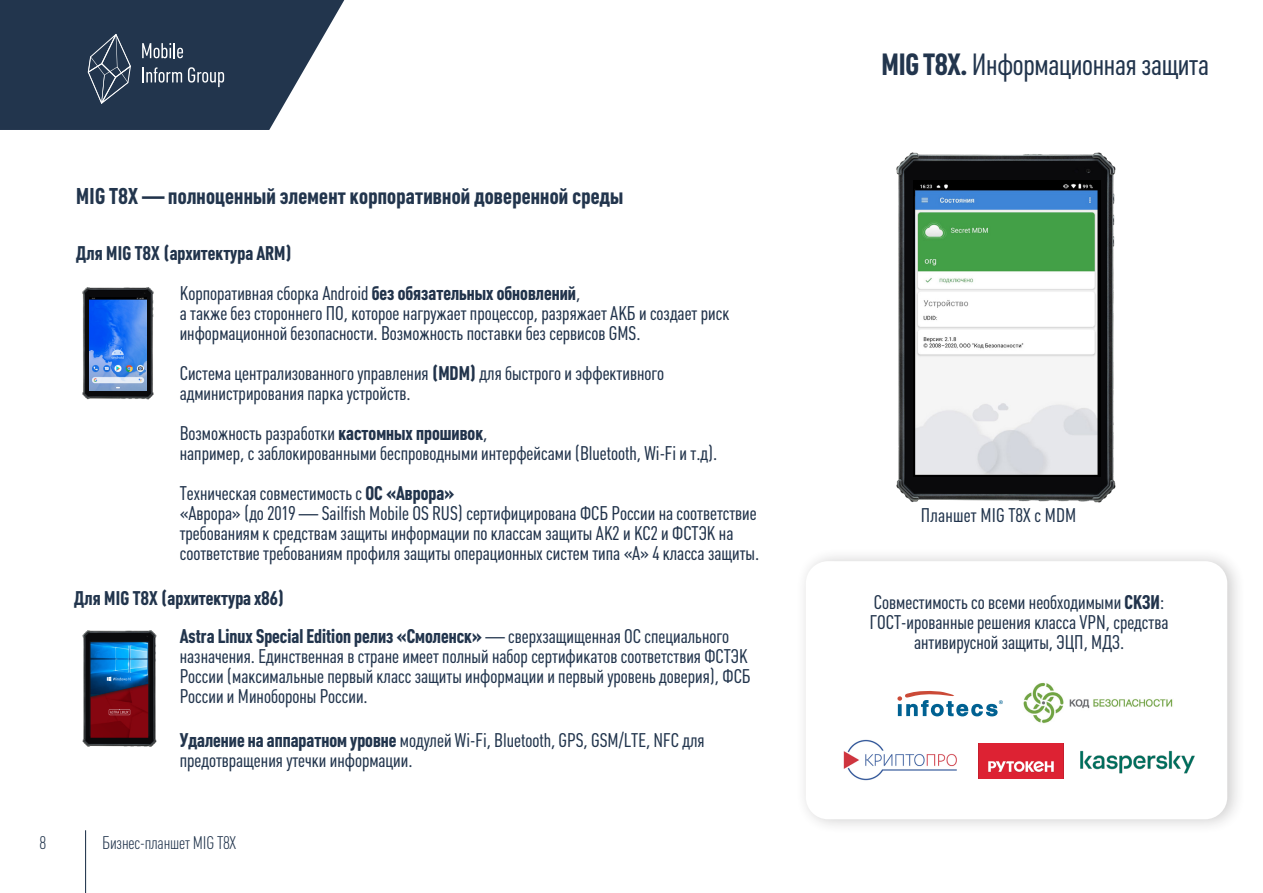
<style>
.page{position:relative;width:1263px;height:893px;background:#fff}
.page>*{position:absolute;margin:0;border:0;box-sizing:border-box;transform-origin:0 0}
.t1{font:30.15px "Plumb Condensed";letter-spacing:-.01em;color:#22354d}
.t2{font:700 22.5px "Plumb Condensed";letter-spacing:.01em;color:#22354d}
.t3{font:19.5px/20px "Plumb Condensed";color:#21334b}
.t4{font:19.5px/20px "Plumb Condensed";color:#22354d}
.t5{font:700 19.5px "Plumb Condensed";color:#21334b}
.t6{font:300 18px "Plumb Condensed";letter-spacing:-.01em;color:#22354d}
.s1{color:#21334b}
.s2{color:#22354d}
.s3{font-weight:700}
</style>
<div class="page">
<div style="left:796px;top:547px;width:450px;height:288px;background:#231f20;opacity:.75"></div>
<div style="left:806px;top:561px;width:421px;height:258px;background:#fff;border-radius:22px"></div>
<svg style="left:0;top:0;width:344px;height:130px;background:#3e4f64"></svg>
<hr style="left:85px;top:830px;width:1px;height:63px;background:#22354d">
<svg style="left:897px;top:691px;width:106px;height:25px"></svg>
<img style="left:1080px;top:750px;width:114px;height:24px">
<img style="left:1023px;top:682px;width:150px;height:42px">
<img style="left:843px;top:739px;width:114px;height:42px">
<img style="left:978px;top:743px;width:85px;height:36px">
<img style="left:896px;top:152px;width:220px;height:351px">
<img style="left:914px;top:181px;width:186px;height:296px">
<img style="left:82px;top:287px;width:72px;height:113px">
<img style="left:89px;top:298px;width:57px;height:92px">
<img style="left:82px;top:630px;width:75px;height:117px">
<img style="left:91px;top:699px;width:57px;height:39px">
<div style="left:89px;top:640px;width:62px;height:59px;background:#231f20;opacity:.75"></div>
<img style="left:90px;top:642px;width:58px;height:55px">
<svg style="left:107px;top:677px;width:24px;height:4px"></svg>
<img style="left:107px;top:709px;width:24px;height:8px">
<p class="t2" style="left:76px;top:183px;width:548px">MIG T8Х <span class="s1">—</span> полноценный элемент корпоративной доверенной среды</p>
<p class="t5" style="left:76px;top:242px;width:217px"><span class="s2">Для MIG T8Х</span> (архитектура ARM)</p>
<p class="t3" style="left:180px;top:284px;width:402px">Корпоративная сборка Android <span class="s3">без обязательных обновлений</span>,</p>
<p class="t3" style="left:180px;top:304px;width:551px">а также без стороннего ПО, которое нагружает процессор, разряжает АКБ и создает риск информационной безопасности. Возможность поставки без сервисов GMS.</p>
<p class="t3" style="left:180px;top:364px;width:486px">Система централизованного управления <span class="s3">(MDM)</span> для быстрого и эффективного администрирования парка устройств.</p>
<p class="t3" style="left:180px;top:424px;width:309px">Возможность разработки <span class="s3">кастомных прошивок</span>,</p>
<p class="t3" style="left:180px;top:444px;width:539px">например, с заблокированными беспроводными интерфейсами (Bluetooth, Wi-Fi и т.д).</p>
<p class="t3" style="left:180px;top:484px;width:276px">Техническая совместимость с <span class="s3">ОС «Аврора»</span></p>
<p class="t3" style="left:180px;top:504px;width:581px">«Аврора» (до 2019 — Sailfish Mobile OS RUS) сертифицирована ФСБ России на соответствие требованиям к средствам защиты информации по классам защиты АК2 и КС2 и ФСТЭК на соответствие требованиям профиля защиты операционных систем типа «А» 4 класса защиты.</p>
<p class="t1" style="left:881px;top:48px;width:329px"><span class="s3">MIG T8X.</span> Информационная защита</p>
<p class="t4" style="left:921px;top:506px;width:157px">Планшет MIG T8Х с MDM</p>
<p class="t5" style="left:74px;top:587px;width:211px"><span class="s2">Для MIG T8Х</span> (архитектура х86)</p>
<p class="t3" style="left:874px;top:593px;width:292px">Совместимость со всеми необходимыми <span class="s3">СКЗИ</span>:</p>
<p class="t3" style="left:870px;top:613px;width:300px;text-align:center">ГОСТ-ированные решения класса VPN, средства антивирусной защиты, ЭЦП, МДЗ.</p>
<p class="t4" style="left:180px;top:627px;width:572px"><span class="s3">Astra Linux Special Edition релиз «Смоленск»</span> — сверхзащищенная ОС специального назначения. Единственная в стране имеет полный набор сертификатов соответствия ФСТЭК России (максимальные первый класс защиты информации и первый уровень доверия), ФСБ России и Минобороны России.</p>
<p class="t4" style="left:180px;top:731px;width:526px"><span class="s3">Удаление на аппаратном уровне</span> модулей Wi-Fi, Bluetooth, GPS, GSM/LTE, NFC для предотвращения утечки информации.</p>
<p class="t6" style="left:40px;top:833px;width:8px">8</p>
<p class="t6" style="left:102px;top:833px;width:135px">Бизнес-планшет MIG Т8Х</p>
</div>
